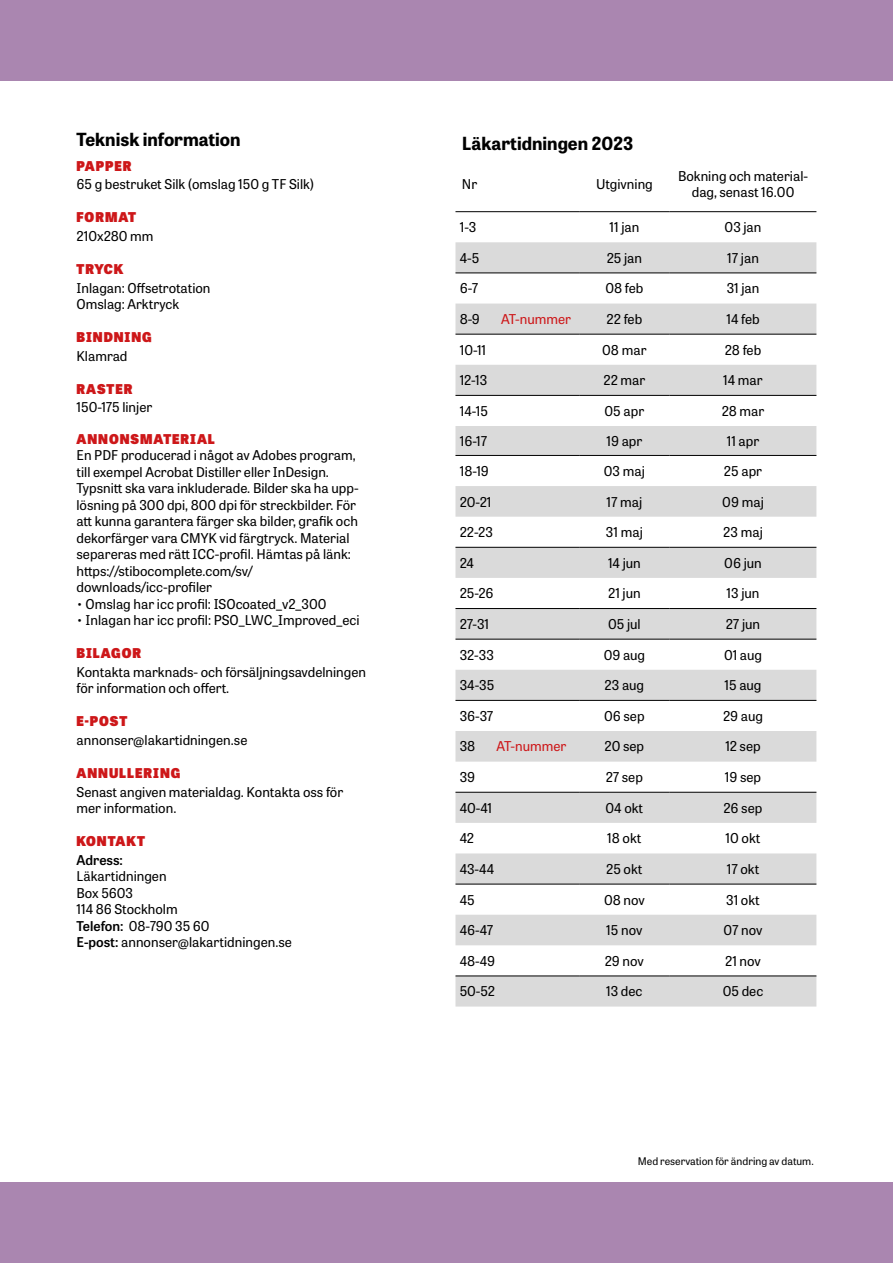
<style>
.page{position:relative;width:893px;height:1263px;background:#fff}
.page>*{position:absolute;margin:0;border:0;box-sizing:border-box;transform-origin:0 0}
.t1{font:700 18px "Tablet Gothic";color:#000}
.t2{font:13.5px/16.5px "Tablet Gothic";color:#000}
.t3{font:800 13.5px "Tablet Gothic";letter-spacing:.07em;color:#cd1719}
.t4{font:13.5px "Tablet Gothic";color:#cd1719}
.t5{font:600 13.5px "Tablet Gothic";color:#000}
.t6{font:10.5px "Tablet Gothic";color:#000}
.s1{font-weight:600}
</style>
<div class="page">
<div style="left:0;top:0;width:893px;height:81px;background:#aa86b0"></div>
<div style="left:0;top:1182px;width:893px;height:81px;background:#aa86b0"></div>
<svg style="left:455px;top:242px;width:361px;height:764px;fill:#dadada"></svg>
<hr style="left:455px;top:211px;width:124px;height:1px;background:#000">
<hr style="left:579px;top:211px;width:91px;height:1px;background:#000">
<hr style="left:670px;top:211px;width:146px;height:1px;background:#000">
<hr style="left:455px;top:273px;width:124px;height:1px;background:#000">
<hr style="left:579px;top:273px;width:91px;height:1px;background:#000">
<hr style="left:670px;top:273px;width:146px;height:1px;background:#000">
<hr style="left:455px;top:334px;width:124px;height:1px;background:#000">
<hr style="left:579px;top:334px;width:91px;height:1px;background:#000">
<hr style="left:670px;top:334px;width:146px;height:1px;background:#000">
<hr style="left:455px;top:547px;width:124px;height:1px;background:#000">
<hr style="left:579px;top:547px;width:91px;height:1px;background:#000">
<hr style="left:670px;top:547px;width:146px;height:1px;background:#000">
<hr style="left:455px;top:608px;width:124px;height:1px;background:#000">
<hr style="left:579px;top:608px;width:91px;height:1px;background:#000">
<hr style="left:670px;top:608px;width:146px;height:1px;background:#000">
<hr style="left:455px;top:639px;width:124px;height:1px;background:#000">
<hr style="left:579px;top:639px;width:91px;height:1px;background:#000">
<hr style="left:670px;top:639px;width:146px;height:1px;background:#000">
<hr style="left:455px;top:700px;width:124px;height:1px;background:#000">
<hr style="left:579px;top:700px;width:91px;height:1px;background:#000">
<hr style="left:670px;top:700px;width:146px;height:1px;background:#000">
<hr style="left:455px;top:792px;width:124px;height:1px;background:#000">
<hr style="left:579px;top:792px;width:91px;height:1px;background:#000">
<hr style="left:670px;top:792px;width:146px;height:1px;background:#000">
<hr style="left:455px;top:884px;width:124px;height:1px;background:#000">
<hr style="left:579px;top:884px;width:91px;height:1px;background:#000">
<hr style="left:670px;top:884px;width:146px;height:1px;background:#000">
<hr style="left:455px;top:976px;width:124px;height:1px;background:#000">
<hr style="left:579px;top:976px;width:91px;height:1px;background:#000">
<hr style="left:670px;top:976px;width:146px;height:1px;background:#000">
<hr style="left:455px;top:395px;width:124px;height:1px;background:#000">
<hr style="left:579px;top:395px;width:91px;height:1px;background:#000">
<hr style="left:670px;top:395px;width:146px;height:1px;background:#000">
<hr style="left:455px;top:455px;width:124px;height:1px;background:#000">
<hr style="left:579px;top:455px;width:91px;height:1px;background:#000">
<hr style="left:670px;top:455px;width:146px;height:1px;background:#000">
<h1 class="t1" style="left:77px;top:126px;width:166px">Teknisk information</h1>
<p class="t3" style="left:77px;top:155px;width:56px">PAPPER</p>
<p class="t2" style="left:77px;top:176px;width:239px">65 g bestruket Silk (omslag 150 g TF Silk)</p>
<p class="t3" style="left:77px;top:207px;width:61px">FORMAT</p>
<p class="t2" style="left:77px;top:227px;width:79px">210x280 mm</p>
<p class="t3" style="left:77px;top:259px;width:49px">TRYCK</p>
<p class="t2" style="left:77px;top:279px;width:135px">Inlagan: Offsetrotation<br>Omslag: Arktryck</p>
<p class="t3" style="left:77px;top:327px;width:77px">BINDNING</p>
<p class="t2" style="left:77px;top:347px;width:52px">Klamrad</p>
<p class="t3" style="left:77px;top:378px;width:57px">RASTER</p>
<p class="t2" style="left:77px;top:399px;width:77px">150-175 linjer</p>
<p class="t3" style="left:77px;top:429px;width:140px">ANNONSMATERIAL</p>
<p class="t2" style="left:77px;top:447px;width:284px">En PDF producerad i något av Adobes program, till exempel Acrobat Distiller eller InDesign.<br>Typsnitt ska vara inkluderade. Bilder ska ha upp&shy;lösning på 300 dpi, 800 dpi för streckbilder. För att kunna garantera färger ska bilder, grafik och dekorfärger vara CMYK vid färgtryck. Material separeras med rätt ICC-profil. Hämtas på länk: https://stibocomplete.com/sv/ downloads/icc-profiler</p>
<p class="t2" style="left:77px;top:595px;width:251px">• Omslag har icc profil: ISOcoated_v2_300</p>
<p class="t2" style="left:77px;top:612px;width:284px">• Inlagan har icc profil: PSO_LWC_Improved_eci</p>
<p class="t3" style="left:77px;top:643px;width:66px">BILAGOR</p>
<p class="t2" style="left:77px;top:663px;width:291px">Kontakta marknads- och försäljningsavdelningen för information och offert.</p>
<p class="t3" style="left:77px;top:711px;width:52px">E-POST</p>
<p class="t2" style="left:77px;top:731px;width:172px">annonser@lakartidningen.se</p>
<p class="t3" style="left:77px;top:763px;width:105px">ANNULLERING</p>
<p class="t2" style="left:77px;top:783px;width:268px">Senast angiven materialdag. Kontakta oss för mer information.</p>
<p class="t3" style="left:77px;top:831px;width:70px">KONTAKT</p>
<p class="t5" style="left:77px;top:850px;width:48px">Adress:</p>
<p class="t2" style="left:77px;top:868px;width:217px">Läkartidningen<br>Box 5603<br>114 86 Stockholm<br><span class="s1">Telefon:</span> 08-790 35 60<br><span class="s1">E-post:</span> annonser@lakartidningen.se</p>
<h1 class="t1" style="left:462px;top:131px;width:173px">Läkartidningen 2023</h1>
<p class="t2" style="left:462px;top:175px;width:17px">Nr</p>
<p class="t2" style="left:596px;top:175px;width:58px">Utgivning</p>
<p class="t2" style="left:678px;top:167px;width:132px;text-align:center">Bokning och material&shy;dag, senast 16.00</p>
<p class="t2" style="left:460px;top:218px;width:18px">1-3</p>
<p class="t2" style="left:609px;top:218px;width:31px">11 jan</p>
<p class="t2" style="left:725px;top:218px;width:38px">03 jan</p>
<p class="t2" style="left:460px;top:249px;width:21px">4-5</p>
<p class="t2" style="left:607px;top:249px;width:37px">25 jan</p>
<p class="t2" style="left:727px;top:249px;width:33px">17 jan</p>
<p class="t2" style="left:460px;top:280px;width:20px">6-7</p>
<p class="t2" style="left:605px;top:280px;width:40px">08 feb</p>
<p class="t2" style="left:727px;top:280px;width:34px">31 jan</p>
<p class="t2" style="left:460px;top:310px;width:22px">8-9</p>
<p class="t4" style="left:501px;top:310px;width:72px">AT-nummer</p>
<p class="t2" style="left:607px;top:310px;width:37px">22 feb</p>
<p class="t2" style="left:726px;top:310px;width:35px">14 feb</p>
<p class="t2" style="left:460px;top:341px;width:28px">10-11</p>
<p class="t2" style="left:602px;top:341px;width:46px">08 mar</p>
<p class="t2" style="left:725px;top:341px;width:38px">28 feb</p>
<p class="t2" style="left:460px;top:371px;width:29px">12-13</p>
<p class="t2" style="left:603px;top:371px;width:44px">22 mar</p>
<p class="t2" style="left:723px;top:371px;width:41px">14 mar</p>
<p class="t2" style="left:460px;top:402px;width:30px">14-15</p>
<p class="t2" style="left:605px;top:402px;width:41px">05 apr</p>
<p class="t2" style="left:722px;top:402px;width:44px">28 mar</p>
<p class="t2" style="left:460px;top:432px;width:29px">16-17</p>
<p class="t2" style="left:606px;top:432px;width:38px">19 apr</p>
<p class="t2" style="left:727px;top:432px;width:34px">11 apr</p>
<p class="t2" style="left:460px;top:462px;width:31px">18-19</p>
<p class="t2" style="left:604px;top:462px;width:42px">03 maj</p>
<p class="t2" style="left:724px;top:462px;width:40px">25 apr</p>
<p class="t2" style="left:460px;top:493px;width:33px">20-21</p>
<p class="t2" style="left:607px;top:493px;width:37px">17 maj</p>
<p class="t2" style="left:722px;top:493px;width:43px">09 maj</p>
<p class="t2" style="left:460px;top:523px;width:35px">22-23</p>
<p class="t2" style="left:606px;top:523px;width:38px">31 maj</p>
<p class="t2" style="left:723px;top:523px;width:41px">23 maj</p>
<p class="t2" style="left:460px;top:554px;width:16px">24</p>
<p class="t2" style="left:608px;top:554px;width:34px">14 jun</p>
<p class="t2" style="left:724px;top:554px;width:39px">06 jun</p>
<p class="t2" style="left:460px;top:585px;width:35px">25-26</p>
<p class="t2" style="left:608px;top:585px;width:34px">21 jun</p>
<p class="t2" style="left:727px;top:585px;width:34px">13 jun</p>
<p class="t2" style="left:460px;top:615px;width:31px">27-31</p>
<p class="t2" style="left:608px;top:615px;width:34px">05 jul</p>
<p class="t2" style="left:726px;top:615px;width:36px">27 jun</p>
<p class="t2" style="left:460px;top:646px;width:36px">32-33</p>
<p class="t2" style="left:604px;top:646px;width:43px">09 aug</p>
<p class="t2" style="left:724px;top:646px;width:40px">01 aug</p>
<p class="t2" style="left:460px;top:676px;width:36px">34-35</p>
<p class="t2" style="left:605px;top:676px;width:41px">23 aug</p>
<p class="t2" style="left:725px;top:676px;width:38px">15 aug</p>
<p class="t2" style="left:460px;top:707px;width:35px">36-37</p>
<p class="t2" style="left:604px;top:707px;width:42px">06 sep</p>
<p class="t2" style="left:723px;top:707px;width:41px">29 aug</p>
<p class="t2" style="left:460px;top:738px;width:17px">38</p>
<p class="t4" style="left:496px;top:737px;width:72px">AT-nummer</p>
<p class="t2" style="left:605px;top:738px;width:41px">20 sep</p>
<p class="t2" style="left:725px;top:738px;width:37px">12 sep</p>
<p class="t2" style="left:460px;top:768px;width:17px">39</p>
<p class="t2" style="left:606px;top:768px;width:39px">27 sep</p>
<p class="t2" style="left:725px;top:768px;width:38px">19 sep</p>
<p class="t2" style="left:460px;top:799px;width:34px">40-41</p>
<p class="t2" style="left:605px;top:799px;width:39px">04 okt</p>
<p class="t2" style="left:724px;top:799px;width:40px">26 sep</p>
<p class="t2" style="left:460px;top:829px;width:16px">42</p>
<p class="t2" style="left:607px;top:829px;width:36px">18 okt</p>
<p class="t2" style="left:726px;top:829px;width:36px">10 okt</p>
<p class="t2" style="left:460px;top:860px;width:36px">43-44</p>
<p class="t2" style="left:606px;top:860px;width:38px">25 okt</p>
<p class="t2" style="left:727px;top:860px;width:34px">17 okt</p>
<p class="t2" style="left:460px;top:891px;width:16px">45</p>
<p class="t2" style="left:604px;top:891px;width:42px">08 nov</p>
<p class="t2" style="left:726px;top:891px;width:35px">31 okt</p>
<p class="t2" style="left:460px;top:921px;width:35px">46-47</p>
<p class="t2" style="left:606px;top:921px;width:38px">15 nov</p>
<p class="t2" style="left:724px;top:921px;width:40px">07 nov</p>
<p class="t2" style="left:460px;top:952px;width:37px">48-49</p>
<p class="t2" style="left:605px;top:952px;width:41px">29 nov</p>
<p class="t2" style="left:725px;top:952px;width:37px">21 nov</p>
<p class="t2" style="left:460px;top:983px;width:37px">50-52</p>
<p class="t2" style="left:606px;top:983px;width:38px">13 dec</p>
<p class="t2" style="left:723px;top:983px;width:42px">05 dec</p>
<p class="t6" style="left:638px;top:1154px;width:177px">Med reservation för ändring av datum.</p>
</div>
